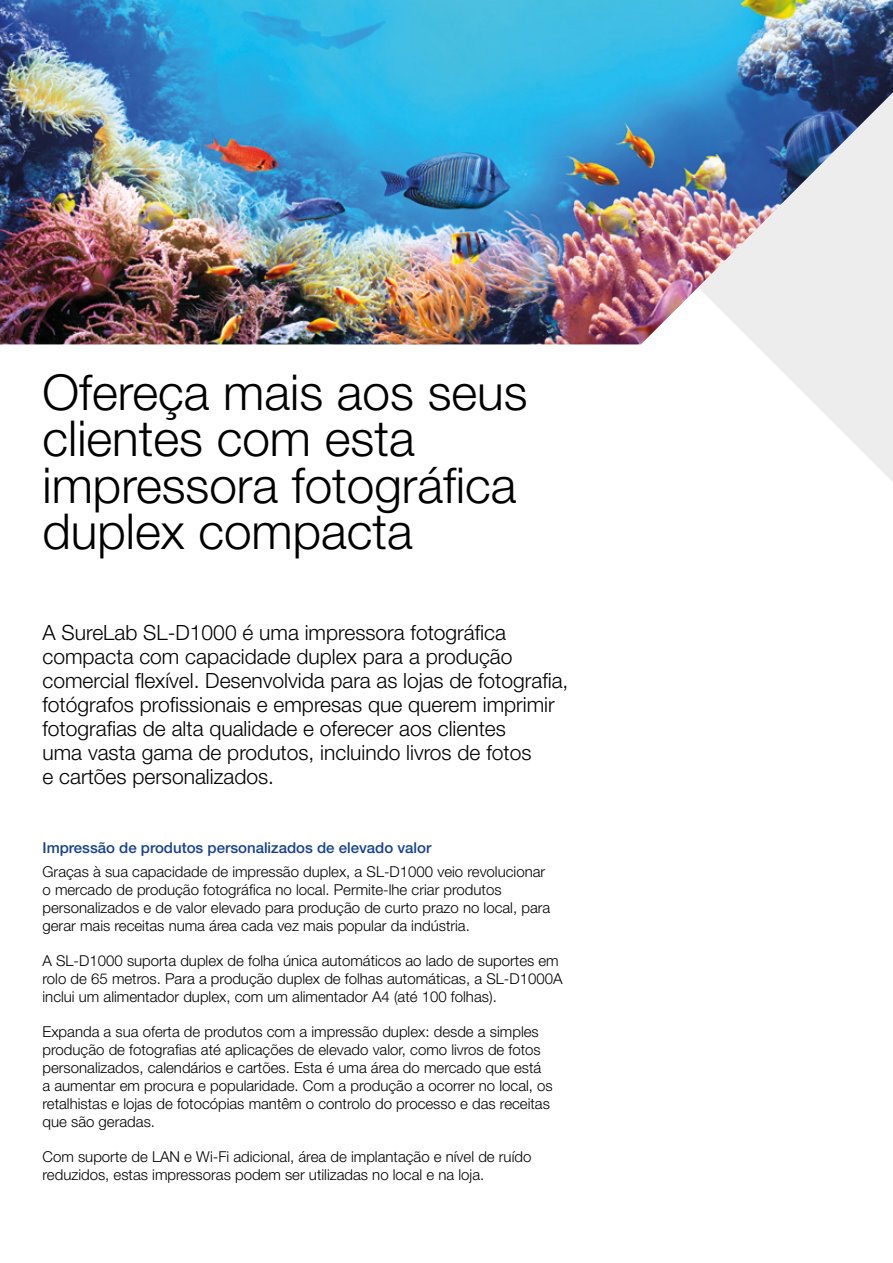
<style>
.page{position:relative;width:893px;height:1263px;background:#fff}
.page>*{position:absolute;margin:0;border:0;box-sizing:border-box;transform-origin:0 0}
.t1{font:300 49.5px/46.5px "Helvetica Neue LT Pro";color:#000}
.t2{font:300 21px/24px "Helvetica Neue LT Pro";color:#000}
.Brochure_Body_Copy{font:300 15px/18px "Helvetica Neue LT Pro";color:#000}
.Brochure_Small_Sub_H{font:500 15px "Helvetica Neue LT Pro";color:#164194}
</style>
<div class="page">
<svg style="left:411px;top:344px;width:482px;height:138px"></svg>
<img style="left:0;top:0;width:893px;height:344px">
<p class="t1" style="left:43px;top:368px;width:487px">Ofereça mais aos seus clientes com esta impressora fotográfica duplex compacta</p>
<p class="t2" style="left:43px;top:620px;width:527px">A SureLab SL-D1000 é uma impressora fotográfica compacta com capacidade duplex para a produção comercial flexível. Desenvolvida para as lojas de fotografia, fotógrafos profissionais e empresas que querem imprimir fotografias de alta qualidade e oferecer aos clientes<br>uma vasta gama de produtos, incluindo livros de fotos<br>e cartões personalizados.</p>
<p class="Brochure_Small_Sub_H" style="left:43px;top:838px;width:390px">Impressão de produtos personalizados de elevado valor</p>
<p class="Brochure_Body_Copy" style="left:43px;top:862px;width:509px">Graças à sua capacidade de impressão duplex, a SL-D1000 veio revolucionar o mercado de produção fotográfica no local. Permite-lhe criar produtos personalizados e de valor elevado para produção de curto prazo no local, para gerar mais receitas numa área cada vez mais popular da indústria.</p>
<p class="Brochure_Body_Copy" style="left:43px;top:951px;width:521px">A SL-D1000 suporta duplex de folha única automáticos ao lado de suportes em rolo de 65 metros. Para a produção duplex de folhas automáticas, a SL-D1000A inclui um alimentador duplex, com um alimentador A4 (até 100 folhas).</p>
<p class="Brochure_Body_Copy" style="left:43px;top:1022px;width:512px">Expanda a sua oferta de produtos com a impressão duplex: desde a simples produção de fotografias até aplicações de elevado valor, como livros de fotos personalizados, calendários e cartões. Esta é uma área do mercado que está a aumentar em procura e popularidade. Com a produção a ocorrer no local, os retalhistas e lojas de fotocópias mantêm o controlo do processo e das receitas que são geradas.</p>
<p class="Brochure_Body_Copy" style="left:43px;top:1147px;width:490px">Com suporte de LAN e Wi-Fi adicional, área de implantação e nível de ruído reduzidos, estas impressoras podem ser utilizadas no local e na loja.</p>
</div>
